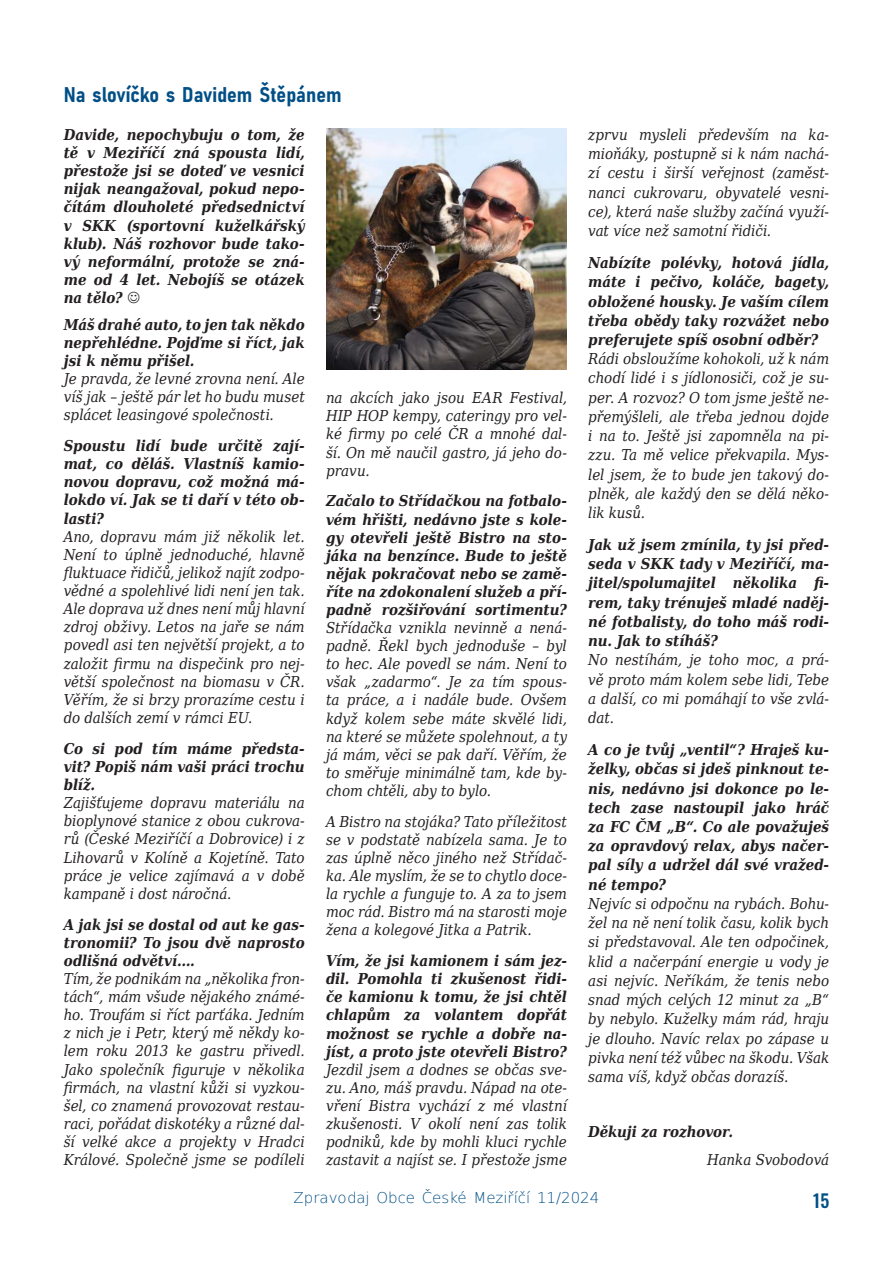
<style>
.page{position:relative;width:893px;height:1263px;background:#fff}
.page>*{position:absolute;margin:0;border:0;box-sizing:border-box;transform-origin:0 0}
.t1{font:21px "Bahnschrift";color:#004f86}
.t2{font:500 18px "Oswald";color:#004f86}
.t3{font:italic 15px/18.1px "DejaVu Serif Condensed";letter-spacing:-.005em;color:#231f20;text-align:justify}
.t4{font:italic 700 15px/18.1px "DejaVu Serif Condensed";color:#231f20;text-align:justify}
.t5{font:200 15px "DejaVu Sans";color:#004f86}
</style>
<div class="page">
<img style="left:326px;top:128px;width:241px;height:241px">
<h1 class="t1" style="left:64px;top:78px;width:279px">Na slovíčko s Davidem Štěpánem</h1>
<p class="t4" style="left:64px;top:125px;width:242px">Davide, nepochybuju o tom, že tě v Meziříčí zná spousta lidí, přestože jsi se doteď ve vesnici nijak neangažoval, pokud nepo&shy;čítám dlouholeté předsednictví v SKK (sportovní kuželkářský klub). Náš rozhovor bude tako&shy;vý neformální, protože se zná&shy;me od 4 let. Nebojíš se otázek na tělo?</p>
<p class="t4" style="left:64px;top:315px;width:242px">Máš drahé auto, to jen tak někdo nepřehlédne. Pojďme si říct, jak jsi k němu přišel.</p>
<p class="t3" style="left:64px;top:369px;width:242px">Je pravda, že levné zrovna není. Ale víš jak – ještě pár let ho budu muset splácet leasingové společnosti.</p>
<p class="t4" style="left:64px;top:436px;width:242px">Spoustu lidí bude určitě zají&shy;mat, co děláš. Vlastníš kamio&shy;novou dopravu, což možná má&shy;lokdo ví. Jak se ti daří v této ob&shy;lasti?</p>
<p class="t3" style="left:64px;top:527px;width:242px">Ano, dopravu mám již několik let.<br>Není to úplně jednoduché, hlavně昀氀uktuace řidičů, jelikož najít zodpo&shy;vědné a spolehlivé lidi není jen tak.<br>Ale doprava už dnes není můj hlavní zdroj obživy. Letos na jaře se nám povedl asi ten největší projekt, a to založit 昀椀rmu na dispečink pro nej&shy;větší společnost na biomasu v ČR.<br>Věřím, že si brzy prorazíme cestu i do dalších zemí v rámci EU.</p>
<p class="t4" style="left:64px;top:739px;width:242px">Co si pod tím máme předsta&shy;vit? Popiš nám vaši práci trochu blíž.</p>
<p class="t3" style="left:64px;top:793px;width:242px">Zajišťujeme dopravu materiálu na bioplynové stanice z obou cukrova&shy;rů (České Meziříčí a Dobrovice) i z Lihovarů v Kolíně a Kojetíně. Tato práce je velice zajímavá a v době kampaně i dost náročná.</p>
<p class="t4" style="left:64px;top:915px;width:242px">A jak jsi se dostal od aut ke gas&shy;tronomii? To jsou dvě naprosto odlišná odvětví….</p>
<p class="t3" style="left:64px;top:969px;width:242px">Tím, že podnikám na „několika fron&shy;tách“, mám všude nějakého známé&shy;ho. Troufám si říct parťáka. Jedním z nich je i Petr, který mě někdy ko&shy;lem roku 2013 ke gastru přivedl.<br>Jako společník 昀椀guruje v několika昀椀rmách, na vlastní kůži si vyzkou&shy;šel, co znamená provozovat restau&shy;raci, pořádat diskotéky a různé dal&shy;ší velké akce a projekty v Hradci Králové. Společně jsme se podíleli</p>
<p class="t3" style="left:326px;top:388px;width:242px">na akcích jako jsou EAR Festival, HIP HOP kempy, cateringy pro vel&shy;ké 昀椀rmy po celé ČR a mnohé dal&shy;ší. On mě naučil gastro, já jeho do&shy;pravu.</p>
<p class="t4" style="left:326px;top:492px;width:242px">Začalo to Střídačkou na fotbalo&shy;vém hřišti, nedávno jste s kole&shy;gy otevřeli ještě Bistro na sto&shy;jáka na benzínce. Bude to ještě nějak pokračovat nebo se zamě&shy;říte na zdokonalení služeb a pří&shy;padně rozšiřování sortimentu?</p>
<p class="t3" style="left:326px;top:618px;width:242px">Střídačka vznikla nevinně a nená&shy;padně. Řekl bych jednoduše – byl to hec. Ale povedl se nám. Není to však „zadarmo“. Je za tím spous&shy;ta práce, a i nadále bude. Ovšem když kolem sebe máte skvělé lidi, na které se můžete spolehnout, a ty já mám, věci se pak daří. Věřím, že to směřuje minimálně tam, kde by&shy;chom chtěli, aby to bylo.</p>
<p class="t3" style="left:326px;top:812px;width:242px">A Bistro na stojáka? Tato příležitost se v podstatě nabízela sama. Je to zas úplně něco jiného než Střídač&shy;ka. Ale myslím, že se to chytlo doce&shy;la rychle a funguje to. A za to jsem moc rád. Bistro má na starosti moje žena a kolegové Jitka a Patrik.</p>
<p class="t4" style="left:326px;top:951px;width:242px">Vím, že jsi kamionem i sám jez&shy;dil. Pomohla ti zkušenost řidi&shy;če kamionu k tomu, že jsi chtěl chlapům za volantem dopřát možnost se rychle a dobře na&shy;jíst, a proto jste otevřeli Bistro?</p>
<p class="t3" style="left:326px;top:1060px;width:242px">Jezdil jsem a dodnes se občas sve&shy;zu. Ano, máš pravdu. Nápad na ote&shy;vření Bistra vychází z mé vlastní zkušenosti. V okolí není zas tolik podniků, kde by mohli kluci rychle zastavit a najíst se. I přestože jsme</p>
<p class="t3" style="left:588px;top:125px;width:242px;line-height:19.2px">zprvu mysleli především na ka&shy;mioňáky, postupně si k nám nachá&shy;zí cestu i širší veřejnost (zaměst&shy;nanci cukrovaru, obyvatelé vesni&shy;ce), která naše služby začíná využí&shy;vat více než samotní řidiči.</p>
<p class="t4" style="left:588px;top:253px;width:242px;line-height:19.2px">Nabízíte polévky, hotová jídla, máte i pečivo, koláče, bagety, obložené housky. Je vaším cílem třeba obědy taky rozvážet nebo preferujete spíš osobní odběr?</p>
<p class="t3" style="left:588px;top:349px;width:242px;line-height:19.2px">Rádi obsloužíme kohokoli, už k nám chodí lidé i s jídlonosiči, což je su&shy;per. A rozvoz? O tom jsme ještě ne&shy;přemýšleli, ale třeba jednou dojde i na to. Ještě jsi zapomněla na pi&shy;zzu. Ta mě velice překvapila. Mys&shy;lel jsem, že to bude jen takový do&shy;plněk, ale každý den se dělá něko&shy;lik kusů.</p>
<p class="t4" style="left:588px;top:535px;width:242px;line-height:19.2px">Jak už jsem zmínila, ty jsi před&shy;seda v SKK tady v Meziříčí, ma&shy;jitel/spolumajitel několika 昀椀&shy;rem, taky trénuješ mladé naděj&shy;né fotbalisty, do toho máš rodi&shy;nu. Jak to stíháš?</p>
<p class="t3" style="left:588px;top:650px;width:242px;line-height:19.2px">No nestíhám, je toho moc, a prá&shy;vě proto mám kolem sebe lidi, Tebe a další, co mi pomáhají to vše zvlá&shy;dat.</p>
<p class="t4" style="left:588px;top:740px;width:242px;line-height:19.2px">A co je tvůj „ventil“? Hraješ ku&shy;želky, občas si jdeš pinknout te&shy;nis, nedávno jsi dokonce po le&shy;tech zase nastoupil jako hráč za FC ČM „B“. Co ale považuješ za opravdový relax, abys načer&shy;pal síly a udržel dál své vražed&shy;né tempo?</p>
<p class="t3" style="left:588px;top:893px;width:242px;line-height:19.2px">Nejvíc si odpočnu na rybách. Bohu&shy;žel na ně není tolik času, kolik bych si představoval. Ale ten odpočinek, klid a načerpání energie u vody je asi nejvíc. Neříkám, že tenis nebo snad mých celých 12 minut za „B“ by nebylo. Kuželky mám rád, hraju je dlouho. Navíc relax po zápase u pivka není též vůbec na škodu. Však sama víš, když občas dorazíš.</p>
<p class="t4" style="left:588px;top:1123px;width:146px">Děkuji za rozhovor.</p>
<p class="t3" style="left:707px;top:1150px;width:123px">Hanka Svobodová</p>
<p class="t5" style="left:294px;top:1186px;width:307px">Zpravodaj Obce České Meziříčí 11/2024</p>
<p class="t2" style="left:813px;top:1191px;width:17px">15</p>
</div>
